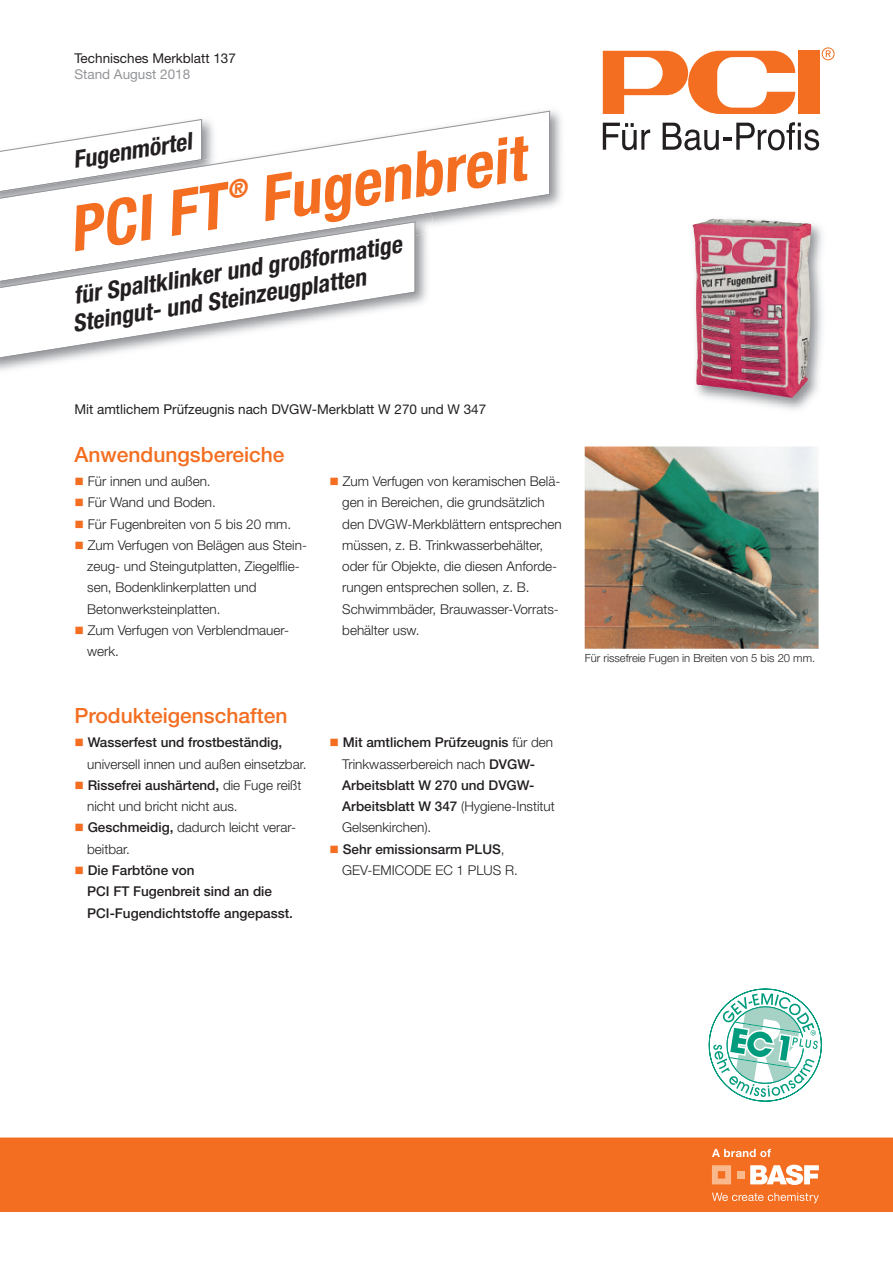
<style>
.page{position:relative;width:893px;height:1263px;background:#fff}
.page>*{position:absolute;margin:0;border:0;box-sizing:border-box;transform-origin:0 0}
.t1{font:italic 700 condensed 63px "Helvetica Neue LT Pro";color:#f36e21}
.t2{font:italic 700 condensed 24px/27px "Helvetica Neue LT Pro";color:#231f20}
.t3{font:500 21px "Helvetica Neue LT Pro";color:#f36e21}
.t4{font:300 13.5px/21.3px "Helvetica Neue LT Pro";color:#231f20}
.t5{font:500 13.5px/21.3px "Helvetica Neue LT Pro";color:#231f20}
.t6{font:13.5px "Helvetica Neue LT Pro";color:#231f20}
.t7{font:13.5px "Helvetica Neue LT Pro";color:#939598}
.t8{font:300 11.25px "Helvetica Neue LT Pro";color:#231f20}
.s1{color:#f36e21}
.s2{font-weight:500}
.s3{font-weight:300}
</style>
<div class="page">
<div style="left:798px;top:51px;width:21px;height:63px;background:#f36e21"></div>
<svg style="left:603px;top:51px;width:192px;height:63px"></svg>
<svg style="left:603px;top:123px;width:47px;height:27px"></svg>
<svg style="left:663px;top:122px;width:156px;height:28px"></svg>
<svg style="left:822px;top:47px;width:13px;height:13px"></svg>
<img style="left:550px;top:110px;width:12px;height:96px">
<svg style="left:1px;top:110px;width:549px;height:115px"></svg>
<img style="left:692px;top:218px;width:130px;height:192px">
<img style="left:693px;top:219px;width:101px;height:7px">
<div style="left:0;top:1137px;width:893px;height:75px;background:#f36e21"></div>
<svg style="left:712px;top:1165px;width:19px;height:19px"></svg>
<div style="left:737px;top:1171px;width:7px;height:7px;background:#fab98c"></div>
<svg style="left:750px;top:1165px;width:69px;height:20px"></svg>
<svg style="left:712px;top:1192px;width:107px;height:11px"></svg>
<svg style="left:712px;top:1149px;width:59px;height:8px"></svg>
<img style="left:1px;top:213px;width:431px;height:70px">
<svg style="left:1px;top:221px;width:415px;height:140px"></svg>
<svg style="left:709px;top:989px;width:112px;height:112px"></svg>
<img style="left:585px;top:446px;width:234px;height:203px">
<svg style="left:229px;top:178px;width:19px;height:22px"></svg>
<p class="t6" style="left:74px;top:53px;width:163px">Technisches Merkblatt 137</p>
<p class="t7" style="left:74px;top:69px;width:117px">Stand August 2018</p>
<h2 class="t2" style="left:71px;top:149px;width:121px;rotate:-9deg">Fugenmörtel</h2>
<h1 class="t1" style="left:65px;top:207px;width:159px;rotate:-9deg">PCI FT</h1>
<h1 class="t1" style="left:255px;top:177px;width:270px;rotate:-9deg">Fugenbreit</h1>
<h2 class="t2" style="left:67px;top:285px;width:338px;rotate:-9deg">für Spaltklinker und großformatige<br>Steingut- und Steinzeugplatten</h2>
<p class="t6" style="left:74px;top:404px;width:413px">Mit amtlichem Prüfzeugnis nach DVGW-Merkblatt W 270 und W 347</p>
<h3 class="t3" style="left:74px;top:446px;width:212px">Anwendungsbereiche</h3>
<p class="t4" style="left:74px;top:472px;width:138px"><span class="s1">■</span> Für innen und außen.</p>
<p class="t4" style="left:74px;top:493px;width:143px"><span class="s1">■</span> Für Wand und Boden.</p>
<p class="t4" style="left:74px;top:514px;width:218px"><span class="s1">■</span> Für Fugenbreiten von 5 bis 20 mm.</p>
<p class="t4" style="left:87px;top:536px;width:221px;text-indent:-13px"><span class="s1">■</span> Zum Verfugen von Belägen aus Stein&shy;zeug- und Steingutplatten, Ziegelflie&shy;sen, Bodenklinkerplatten und Betonwerksteinplatten.</p>
<p class="t4" style="left:87px;top:621px;width:203px;text-indent:-13px"><span class="s1">■</span> Zum Verfugen von Verblendmauer&shy;werk.</p>
<h3 class="t3" style="left:74px;top:708px;width:215px">Produkteigenschaften</h3>
<p class="t4" style="left:87px;top:733px;width:221px;text-indent:-13px"><span class="s1">■</span> <span class="s2">Wasserfest und frostbeständig, </span>universell innen und außen einsetzbar.</p>
<p class="t4" style="left:87px;top:776px;width:216px;text-indent:-13px"><span class="s1">■</span> <span class="s2">Rissefrei aushärtend,</span> die Fuge reißt nicht und bricht nicht aus.</p>
<p class="t4" style="left:87px;top:818px;width:210px;text-indent:-13px"><span class="s1">■</span> <span class="s2">Geschmeidig,</span> dadurch leicht verar&shy;beitbar.</p>
<p class="t5" style="left:87px;top:861px;width:207px;text-indent:-13px"><span class="s1">■</span> Die Farbtöne von<br>PCI FT Fugenbreit sind an die<br>PCI-Fugendichtstoffe angepasst.</p>
<p class="t4" style="left:342px;top:472px;width:221px;text-indent:-13px"><span class="s1">■</span> Zum Verfugen von keramischen Belä&shy;gen in Bereichen, die grundsätzlich den DVGW-Merkblättern entsprechen müssen, z. B. Trinkwasserbehälter, oder für Objekte, die diesen Anforde&shy;rungen entsprechen sollen, z. B.<br>Schwimmbäder, Brauwasser-Vorrats&shy;behälter usw.</p>
<p class="t5" style="left:342px;top:733px;width:214px;text-indent:-13px"><span class="s1">■</span> Mit amtlichem Prüfzeugnis <span class="s3">für den<br>Trinkwasserbereich nach</span> DVGW-<br>Arbeitsblatt W 270 und DVGW-<br>Arbeitsblatt W 347 <span class="s3">(Hygiene-Institut<br>Gelsenkirchen).</span></p>
<p class="t4" style="left:342px;top:839px;width:177px;text-indent:-13px"><span class="s1">■</span> <span class="s2">Sehr emissionsarm PLUS</span>,<br>GEV-EMICODE EC 1 PLUS R.</p>
<p class="t8" style="left:585px;top:654px;width:232px">Für rissefreie Fugen in Breiten von 5 bis 20 mm.</p>
</div>
